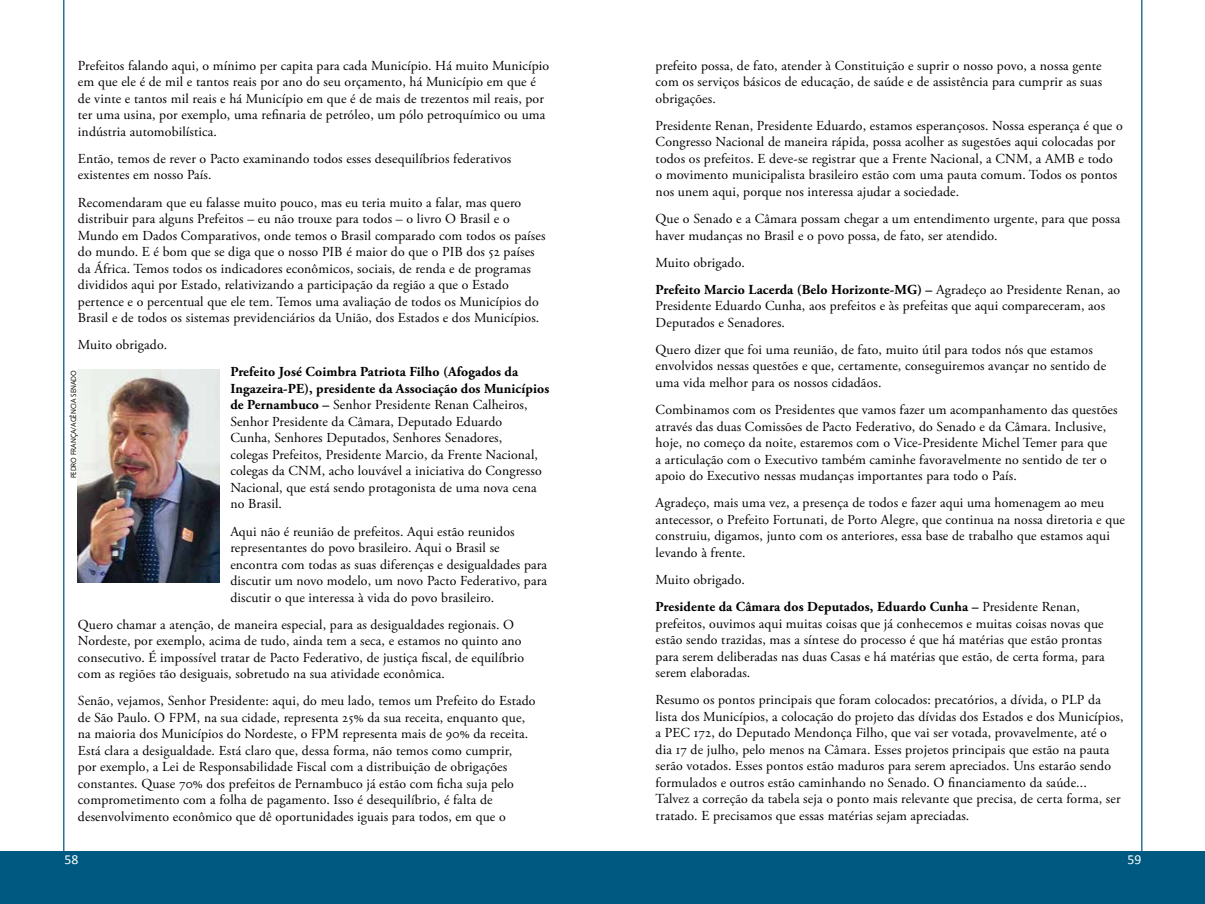
<style>
.page{position:relative;width:1205px;height:904px;background:#fff}
.page>*{position:absolute;margin:0;border:0;box-sizing:border-box;transform-origin:0 0}
.t1{font:13.75px/16.5px "Adobe Garamond Pro";letter-spacing:.01em;color:#000}
.t2{font:700 13.75px/27.1px "Adobe Garamond Pro";letter-spacing:.01em;color:#000}
.t3{font:13.75px "Calibri";color:#fff}
.t4{font:7.5px "Syntax";letter-spacing:-.015em;color:#000;scale:.9 1}
.s1{font-weight:700}
.s2{font-weight:400}
</style>
<div class="page">
<div style="left:0;top:850px;width:1205px;height:54px;background:#005980"></div>
<hr style="left:63px;top:0;width:1px;height:859px;background:#005980">
<hr style="left:1141px;top:0;width:1px;height:859px;background:#005980">
<img style="left:78px;top:369px;width:142px;height:213px">
<p class="t1" style="left:78px;top:58px;width:473px">Prefeitos falando aqui, o mínimo per capita para cada Município. Há muito Município em que ele é de mil e tantos reais por ano do seu orçamento, há Município em que é de vinte e tantos mil reais e há Município em que é de mais de trezentos mil reais, por ter uma usina, por exemplo, uma refinaria de petróleo, um pólo petroquímico ou uma indústria automobilística.</p>
<p class="t1" style="left:78px;top:151px;width:435px">Então, temos de rever o Pacto examinando todos esses desequilíbrios federativos existentes em nosso País.</p>
<p class="t1" style="left:78px;top:194px;width:469px">Recomendaram que eu falasse muito pouco, mas eu teria muito a falar, mas quero distribuir para alguns Prefeitos – eu não trouxe para todos – o livro O Brasil e o Mundo em Dados Comparativos, onde temos o Brasil comparado com todos os países do mundo. E é bom que se diga que o nosso PIB é maior do que o PIB dos 52 países da África. Temos todos os indicadores econômicos, sociais, de renda e de programas divididos aqui por Estado, relativizando a participação da região a que o Estado pertence e o percentual que ele tem. Temos uma avaliação de todos os Municípios do Brasil e de todos os sistemas previdenciários da União, dos Estados e dos Municípios.</p>
<p class="t1" style="left:78px;top:337px;width:91px">Muito obrigado.</p>
<p class="t1" style="left:230px;top:364px;width:320px"><span class="s1">Prefeito José Coimbra Patriota Filho (Afogados da Ingazeira-PE), presidente da Associação dos Municípios de Pernambuco –</span> Senhor Presidente Renan Calheiros, Senhor Presidente da Câmara, Deputado Eduardo<br>Cunha, Senhores Deputados, Senhores Senadores,<br>colegas Prefeitos, Presidente Marcio, da Frente Nacional, colegas da CNM, acho louvável a iniciativa do Congresso Nacional, que está sendo protagonista de uma nova cena no Brasil.</p>
<p class="t1" style="left:230px;top:523px;width:318px">Aqui não é reunião de prefeitos. Aqui estão reunidos representantes do povo brasileiro. Aqui o Brasil se encontra com todas as suas diferenças e desigualdades para discutir um novo modelo, um novo Pacto Federativo, para discutir o que interessa à vida do povo brasileiro.</p>
<p class="t1" style="left:78px;top:616px;width:448px">Quero chamar a atenção, de maneira especial, para as desigualdades regionais. O Nordeste, por exemplo, acima de tudo, ainda tem a seca, e estamos no quinto ano consecutivo. É impossível tratar de Pacto Federativo, de justiça fiscal, de equilíbrio com as regiões tão desiguais, sobretudo na sua atividade econômica.</p>
<p class="t1" style="left:78px;top:693px;width:459px">Senão, vejamos, Senhor Presidente: aqui, do meu lado, temos um Prefeito do Estado de São Paulo. O FPM, na sua cidade, representa 25% da sua receita, enquanto que, na maioria dos Municípios do Nordeste, o FPM representa mais de 90% da receita.<br>Está clara a desigualdade. Está claro que, dessa forma, não temos como cumprir,<br>por exemplo, a Lei de Responsabilidade Fiscal com a distribuição de obrigações constantes. Quase 70% dos prefeitos de Pernambuco já estão com ficha suja pelo comprometimento com a folha de pagamento. Isso é desequilíbrio, é falta de desenvolvimento econômico que dê oportunidades iguais para todos, em que o</p>
<p class="t4" style="left:69px;top:478px;width:121px;rotate:-90deg">Pedro França/agência senado</p>
<p class="t1" style="left:656px;top:58px;width:448px;text-align:justify">prefeito possa, de fato, atender à Constituição e suprir o nosso povo, a nossa gente com os serviços básicos de educação, de saúde e de assistência para cumprir as suas obrigações.</p>
<p class="t1" style="left:656px;top:118px;width:468px">Presidente Renan, Presidente Eduardo, estamos esperançosos. Nossa esperança é que o Congresso Nacional de maneira rápida, possa acolher as sugestões aqui colocadas por todos os prefeitos. E deve-se registrar que a Frente Nacional, a CNM, a AMB e todo o movimento municipalista brasileiro estão com uma pauta comum. Todos os pontos nos unem aqui, porque nos interessa ajudar a sociedade.</p>
<p class="t1" style="left:656px;top:211px;width:466px">Que o Senado e a Câmara possam chegar a um entendimento urgente, para que possa haver mudanças no Brasil e o povo possa, de fato, ser atendido.</p>
<p class="t1" style="left:656px;top:249px;width:466px;line-height:27.1px">Muito obrigado.<br><span class="s1">Prefeito Marcio Lacerda (Belo Horizonte-MG) –</span> Agradeço ao Presidente Renan, ao</p>
<p class="t1" style="left:656px;top:298px;width:451px">Presidente Eduardo Cunha, aos prefeitos e às prefeitas que aqui compareceram, aos<br>Deputados e Senadores.</p>
<p class="t1" style="left:656px;top:342px;width:452px">Quero dizer que foi uma reunião, de fato, muito útil para todos nós que estamos envolvidos nessas questões e que, certamente, conseguiremos avançar no sentido de uma vida melhor para os nossos cidadãos.</p>
<p class="t1" style="left:656px;top:402px;width:463px">Combinamos com os Presidentes que vamos fazer um acompanhamento das questões através das duas Comissões de Pacto Federativo, do Senado e da Câmara. Inclusive, hoje, no começo da noite, estaremos com o Vice-Presidente Michel Temer para que<br>a articulação com o Executivo também caminhe favoravelmente no sentido de ter o apoio do Executivo nessas mudanças importantes para todo o País.</p>
<p class="t1" style="left:656px;top:495px;width:471px">Agradeço, mais uma vez, a presença de todos e fazer aqui uma homenagem ao meu antecessor, o Prefeito Fortunati, de Porto Alegre, que continua na nossa diretoria e que construiu, digamos, junto com os anteriores, essa base de trabalho que estamos aqui levando à frente.</p>
<p class="t2" style="left:656px;top:566px;width:426px"><span class="s2">Muito obrigado.<br></span>Presidente da Câmara dos Deputados, Eduardo Cunha – <span class="s2">Presidente Renan,</span></p>
<p class="t1" style="left:656px;top:615px;width:451px">prefeitos, ouvimos aqui muitas coisas que já conhecemos e muitas coisas novas que estão sendo trazidas, mas a síntese do processo é que há matérias que estão prontas para serem deliberadas nas duas Casas e há matérias que estão, de certa forma, para serem elaboradas.</p>
<p class="t1" style="left:656px;top:692px;width:469px">Resumo os pontos principais que foram colocados: precatórios, a dívida, o PLP da lista dos Municípios, a colocação do projeto das dívidas dos Estados e dos Municípios, a PEC 172, do Deputado Mendonça Filho, que vai ser votada, provavelmente, até o dia 17 de julho, pelo menos na Câmara. Esses projetos principais que estão na pauta serão votados. Esses pontos estão maduros para serem apreciados. Uns estarão sendo formulados e outros estão caminhando no Senado. O financiamento da saúde...<br>Talvez a correção da tabela seja o ponto mais relevante que precisa, de certa forma, ser tratado. E precisamos que essas matérias sejam apreciadas.</p>
<p class="t3" style="left:64px;top:850px;width:15px">58</p>
<p class="t3" style="left:1127px;top:850px;width:15px">59</p>
</div>
